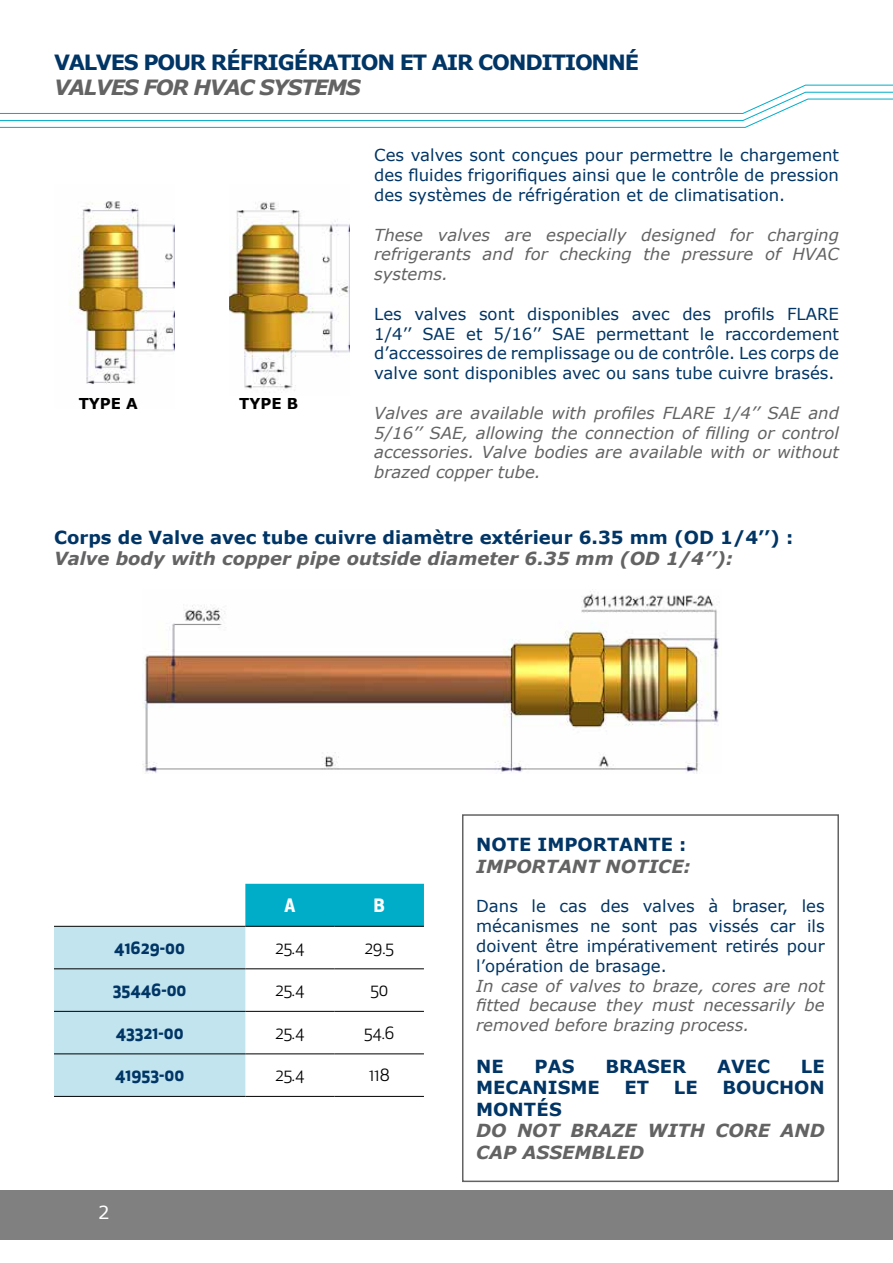
<style>
.page{position:relative;width:893px;height:1263px;background:#fff}
.page>*{position:absolute;margin:0;border:0;box-sizing:border-box;transform-origin:0 0}
.t1{font:700 21px "Verdana";letter-spacing:-.06em;color:#003565}
.t2{font:italic 700 21px "Verdana";letter-spacing:-.06em;color:#646363}
.t3{font:700 18px "Verdana";color:#003565}
.t4{font:italic 700 18px/21.6px "Verdana";color:#646363}
.t5{font:700 18px "Apex New";color:#fff}
.t6{font:18px "Verdana";color:#fff}
.t7{font:16.5px/19.8px "Verdana";color:#003565;text-align:justify}
.t8{font:italic 16.5px/19.8px "Verdana";color:#646363;text-align:justify}
.t9{font:700 16.5px "Apex New";color:#003565}
.t10{font:16.5px "Apex New";color:#000}
.t11{font:700 15px "Verdana";color:#000}
</style>
<div class="page">
<div style="left:0;top:1190px;width:893px;height:50px;background:#808080"></div>
<svg style="left:0;top:85px;width:893px;height:43px"></svg>
<img style="left:70px;top:201px;width:104px;height:183px">
<img style="left:229px;top:202px;width:120px;height:191px">
<img style="left:142px;top:591px;width:578px;height:182px">
<svg style="left:54px;top:884px;width:370px;height:212px"></svg>
<hr style="left:54px;top:926px;width:191px;height:1px;background:#000">
<hr style="left:245px;top:926px;width:90px;height:1px;background:#000">
<hr style="left:335px;top:926px;width:89px;height:1px;background:#000">
<hr style="left:54px;top:968px;width:191px;height:1px;background:#000">
<hr style="left:245px;top:968px;width:90px;height:1px;background:#000">
<hr style="left:335px;top:968px;width:89px;height:1px;background:#000">
<hr style="left:54px;top:1011px;width:191px;height:1px;background:#000">
<hr style="left:245px;top:1011px;width:90px;height:1px;background:#000">
<hr style="left:335px;top:1011px;width:89px;height:1px;background:#000">
<hr style="left:54px;top:1053px;width:191px;height:1px;background:#000">
<hr style="left:245px;top:1053px;width:90px;height:1px;background:#000">
<hr style="left:335px;top:1053px;width:89px;height:1px;background:#000">
<hr style="left:54px;top:1096px;width:191px;height:1px;background:#000">
<hr style="left:245px;top:1096px;width:90px;height:1px;background:#000">
<hr style="left:335px;top:1096px;width:89px;height:1px;background:#000">
<div style="left:462px;top:814px;width:377px;height:368px;border:2px solid #646363"></div>
<p class="t1" style="left:54px;top:48px;width:587px">VALVES POUR RÉFRIGÉRATION ET AIR CONDITIONNÉ</p>
<p class="t2" style="left:54px;top:73px;width:308px">VALVES FOR HVAC SYSTEMS</p>
<p class="t11" style="left:79px;top:393px;width:61px">TYPE A</p>
<p class="t11" style="left:239px;top:393px;width:61px">TYPE B</p>
<p class="t7" style="left:374px;top:145px;width:466px">Ces valves sont conçues pour permettre le chargement des fluides frigorifiques ainsi que le contrôle de pression des systèmes de réfrigération et de climatisation.</p>
<p class="t8" style="left:374px;top:225px;width:466px">These valves are especially designed for charging refrigerants and for checking the pressure of HVAC systems.</p>
<p class="t7" style="left:374px;top:304px;width:466px">Les valves sont disponibles avec des profils FLARE 1/4’’ SAE et 5/16’’ SAE permettant le raccordement d’accessoires de remplissage ou de contrôle. Les corps de valve sont disponibles avec ou sans tube cuivre brasés.</p>
<p class="t8" style="left:374px;top:403px;width:466px">Valves are available with profiles FLARE 1/4’’ SAE and 5/16’’ SAE, allowing the connection of filling or control accessories. Valve bodies are available with or without brazed copper tube.</p>
<p class="t3" style="left:54px;top:524px;width:741px">Corps de Valve avec tube cuivre diamètre extérieur 6.35 mm (OD 1/4’’) :</p>
<p class="t4" style="left:54px;top:547px;width:680px">Valve body with copper pipe outside diameter 6.35 mm (OD 1/4’’):</p>
<p class="t5" style="left:284px;top:892px;width:13px">A</p>
<p class="t5" style="left:374px;top:892px;width:12px">B</p>
<p class="t9" style="left:114px;top:936px;width:72px">41629-00</p>
<p class="t10" style="left:276px;top:937px;width:30px">25.4</p>
<p class="t10" style="left:365px;top:937px;width:31px">29.5</p>
<p class="t9" style="left:113px;top:978px;width:75px">35446-00</p>
<p class="t10" style="left:276px;top:980px;width:30px">25.4</p>
<p class="t10" style="left:370px;top:980px;width:19px">50</p>
<p class="t9" style="left:116px;top:1021px;width:69px">43321-00</p>
<p class="t10" style="left:276px;top:1022px;width:30px">25.4</p>
<p class="t10" style="left:364px;top:1022px;width:32px">54.6</p>
<p class="t9" style="left:115px;top:1063px;width:71px">41953-00</p>
<p class="t10" style="left:276px;top:1065px;width:30px">25.4</p>
<p class="t10" style="left:369px;top:1065px;width:22px">118</p>
<p class="t6" style="left:98px;top:1200px;width:13px">2</p>
<p class="t3" style="left:476px;top:832px;width:212px">NOTE IMPORTANTE :</p>
<p class="t4" style="left:476px;top:855px;width:216px">IMPORTANT NOTICE:</p>
<p class="t7" style="left:476px;top:896px;width:350px">Dans le cas des valves à braser, les mécanismes ne sont pas vissés car ils doivent être impérativement retirés pour l’opération de brasage.</p>
<p class="t8" style="left:476px;top:975px;width:350px">In case of valves to braze, cores are not fitted because they must necessarily be removed before brazing process.</p>
<p class="t3" style="left:476px;top:1053px;width:29px">NE</p>
<p class="t3" style="left:535px;top:1053px;width:41px">PAS</p>
<p class="t3" style="left:605px;top:1053px;width:82px">BRASER</p>
<p class="t3" style="left:717px;top:1053px;width:55px">AVEC</p>
<p class="t3" style="left:801px;top:1053px;width:25px">LE</p>
<p class="t3" style="left:476px;top:1075px;width:125px">MECANISME</p>
<p class="t3" style="left:625px;top:1075px;width:26px">ET</p>
<p class="t3" style="left:674px;top:1075px;width:25px">LE</p>
<p class="t3" style="left:722px;top:1075px;width:104px">BOUCHON</p>
<p class="t3" style="left:476px;top:1096px;width:87px">MONTÉS</p>
<p class="t4" style="left:476px;top:1120px;width:350px">DO NOT BRAZE WITH CORE AND<br>CAP ASSEMBLED</p>
</div>
